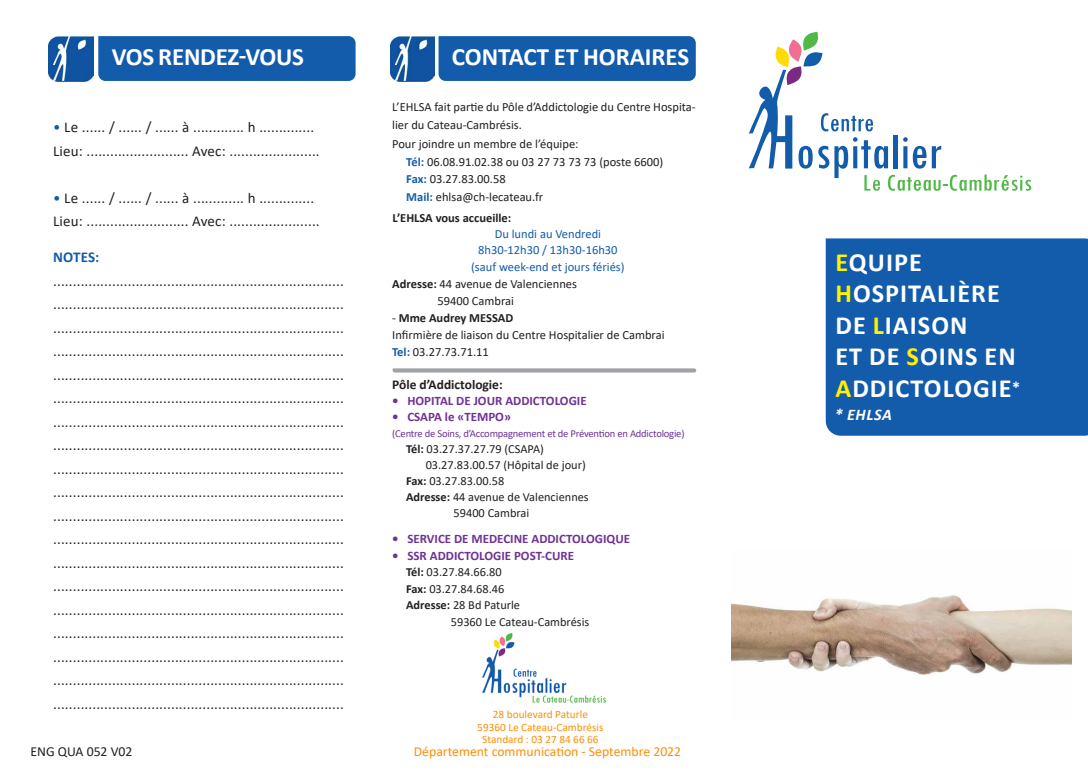
<style>
.page{position:relative;width:1088px;height:780px;background:#fff}
.page>*{position:absolute;margin:0;border:0;box-sizing:border-box;transform-origin:0 0}
.TITRE{font:700 26.25px "Calibri";letter-spacing:.04em;color:#fff}
.TITRE-2{font:700 25px "Calibri";letter-spacing:-.01em;color:#fff}
.TITRE-3{font:italic 700 16.25px "Calibri";letter-spacing:.04em;color:#fff}
.t1{font:15px/23.5px "Calibri";letter-spacing:.01em;color:#231f20}
.t2{font:700 15px "Calibri";letter-spacing:.005em;color:#135cab}
.t3{font:13.75px "Calibri";color:#ff8f07}
.t4{font:13.75px "Calibri";color:#231f20}
.t5{font:700 13.5px "Calibri";color:#231f20}
.t6{font:700 12.88px "Calibri";color:#6f3294}
.t7{font:12.5px "Calibri";color:#231f20}
.t8{font:12.5px "Calibri";color:#135cab}
.t9{font:700 12.5px "Calibri";color:#231f20}
.t10{font:12.38px "Calibri";color:#231f20}
.t11{font:11.25px "Calibri";color:#ff8f07}
.t12{font:10.62px "Calibri";letter-spacing:-.02em;color:#6f3294}
.s1{color:#135cab}
.s2{font-weight:700;color:#135cab}
.s3{font-weight:700}
.s4{font-weight:400}
.s5{color:#fff101}
.s6{font-size:16.25px}
</style>
<div class="page">
<svg style="left:393px;top:368px;width:303px;height:4px"></svg>
<div style="left:826px;top:238px;width:262px;height:197px;background:#135cab"></div>
<img style="left:483px;top:633px;width:123px;height:70px">
<div style="left:98px;top:36px;width:258px;height:45px;background:#135cab"></div>
<div style="left:438px;top:36px;width:258px;height:45px;background:#135cab"></div>
<img style="left:731px;top:595px;width:340px;height:80px">
<div style="left:827px;top:247px;width:261px;height:180px;background:#135cab"></div>
<svg style="left:749px;top:31px;width:282px;height:160px"></svg>
<img style="left:390px;top:36px;width:44px;height:45px">
<img style="left:49px;top:36px;width:44px;height:45px">
<p class="TITRE-2" style="left:112px;top:39px;width:194px">VOS RENDEZ-VOUS</p>
<p class="TITRE-2" style="left:452px;top:39px;width:239px">CONTACT ET HORAIRES</p>
<p class="t7" style="left:392px;top:98px;width:305px">L’EHLSA fait partie du Pôle d’Addictologie du Centre Hospita-</p>
<p class="t1" style="left:53px;top:115px;width:263px"><span class="s1">•</span> Le ...... / ...... / ...... à ............. h ..............</p>
<p class="t7" style="left:392px;top:116px;width:131px">lier du Cateau-Cambrésis.</p>
<p class="t1" style="left:53px;top:139px;width:268px">Lieu: .......................... Avec: .......................</p>
<p class="t1" style="left:53px;top:186px;width:263px"><span class="s1">•</span> Le ...... / ...... / ...... à ............. h ..............</p>
<p class="t1" style="left:53px;top:209px;width:268px">Lieu: .......................... Avec: .......................</p>
<p class="t7" style="left:392px;top:135px;width:188px">Pour joindre un membre de l’équipe:</p>
<p class="t7" style="left:406px;top:153px;width:258px"><span class="s2">Tél:</span> 06.08.91.02.38 ou 03 27 73 73 73 (poste 6600)</p>
<p class="t7" style="left:406px;top:170px;width:101px"><span class="s2">Fax:</span> 03.27.83.00.58</p>
<p class="t7" style="left:406px;top:188px;width:138px"><span class="s2">Mail:</span> ehlsa@ch-lecateau.fr</p>
<p class="t9" style="left:393px;top:209px;width:120px">L’EHLSA vous accueille:</p>
<p class="t8" style="left:495px;top:225px;width:108px">Du lundi au Vendredi</p>
<p class="t8" style="left:478px;top:241px;width:141px">8h30-12h30 / 13h30-16h30</p>
<p class="t8" style="left:471px;top:258px;width:155px">(sauf week-end et jours fériés)</p>
<p class="t2" style="left:53px;top:246px;width:48px">NOTES:</p>
<p class="t1" style="left:53px;top:268px;width:292px">.......................................................................... ..........................................................................</p>
<p class="t1" style="left:53px;top:315px;width:292px">.......................................................................... ..........................................................................</p>
<p class="t1" style="left:53px;top:362px;width:292px">.......................................................................... ..........................................................................</p>
<p class="t1" style="left:53px;top:409px;width:292px">.......................................................................... ..........................................................................</p>
<p class="t1" style="left:53px;top:456px;width:292px">.......................................................................... ..........................................................................</p>
<p class="t1" style="left:53px;top:503px;width:292px">.......................................................................... ..........................................................................</p>
<p class="t1" style="left:53px;top:550px;width:292px">.......................................................................... ..........................................................................</p>
<p class="t1" style="left:53px;top:597px;width:292px">.......................................................................... ..........................................................................</p>
<p class="t1" style="left:53px;top:644px;width:292px">.......................................................................... ..........................................................................</p>
<p class="t1" style="left:53px;top:691px;width:292px">..........................................................................</p>
<p class="t7" style="left:392px;top:275px;width:186px"><span class="s3">Adresse:</span> 44 avenue de Valenciennes</p>
<p class="t7" style="left:437px;top:292px;width:78px">59400 Cambrai</p>
<p class="t9" style="left:392px;top:309px;width:123px"><span class="s4">-</span> Mme Audrey MESSAD</p>
<p class="t7" style="left:392px;top:326px;width:274px">Infirmière de liaison du Centre Hospitalier de Cambrai</p>
<p class="t7" style="left:392px;top:343px;width:98px"><span class="s2">Tel:</span> 03.27.73.71.11</p>
<p class="t5" style="left:392px;top:375px;width:112px">Pôle d’Addictologie:</p>
<p class="t6" style="left:392px;top:391px;width:196px">• HOPITAL DE JOUR ADDICTOLOGIE</p>
<p class="t6" style="left:392px;top:407px;width:120px">• CSAPA le «TEMPO»</p>
<p class="t12" style="left:392px;top:426px;width:294px">(Centre de Soins, d’Accompagnement et de Prévention en Addictologie)</p>
<p class="t10" style="left:406px;top:440px;width:139px"><span class="s3">Tél:</span> 03.27.37.27.79 (CSAPA)</p>
<p class="t10" style="left:426px;top:456px;width:162px">03.27.83.00.57 (Hôpital de jour)</p>
<p class="t10" style="left:406px;top:472px;width:100px"><span class="s3">Fax:</span> 03.27.83.00.58</p>
<p class="t10" style="left:406px;top:488px;width:184px"><span class="s3">Adresse:</span> 44 avenue de Valenciennes</p>
<p class="t10" style="left:454px;top:504px;width:77px">59400 Cambrai</p>
<p class="t6" style="left:392px;top:530px;width:239px">• SERVICE DE MEDECINE ADDICTOLOGIQUE</p>
<p class="t6" style="left:392px;top:546px;width:183px">• SSR ADDICTOLOGIE POST-CURE</p>
<p class="t10" style="left:406px;top:563px;width:97px"><span class="s3">Tél:</span> 03.27.84.66.80</p>
<p class="t10" style="left:406px;top:580px;width:100px"><span class="s3">Fax:</span> 03.27.84.68.46</p>
<p class="t10" style="left:406px;top:596px;width:115px"><span class="s3">Adresse:</span> 28 Bd Paturle</p>
<p class="t10" style="left:451px;top:613px;width:140px">59360 Le Cateau-Cambrésis</p>
<p class="t11" style="left:493px;top:706px;width:96px">28 boulevard Paturle</p>
<p class="t11" style="left:477px;top:719px;width:128px">59360 Le Cateau-Cambrésis</p>
<p class="t11" style="left:482px;top:731px;width:118px">Standard : 03 27 84 66 66</p>
<p class="t4" style="left:30px;top:741px;width:103px">ENG QUA 052 V02</p>
<p class="t3" style="left:414px;top:741px;width:269px">Département communication - Septembre 2022</p>
<p class="TITRE" style="left:835px;top:244px;width:88px"><span class="s5">E</span>QUIPE</p>
<p class="TITRE" style="left:835px;top:275px;width:166px"><span class="s5">H</span>OSPITALIÈRE</p>
<p class="TITRE" style="left:835px;top:307px;width:133px">DE <span class="s5">L</span>IAISON</p>
<p class="TITRE" style="left:835px;top:338px;width:182px">ET DE <span class="s5">S</span>OINS EN</p>
<p class="TITRE" style="left:835px;top:370px;width:186px"><span class="s5">A</span>DDICTOLOGIE<span class="s6">*</span></p>
<p class="TITRE-3" style="left:835px;top:402px;width:59px">* EHLSA</p>
</div>
